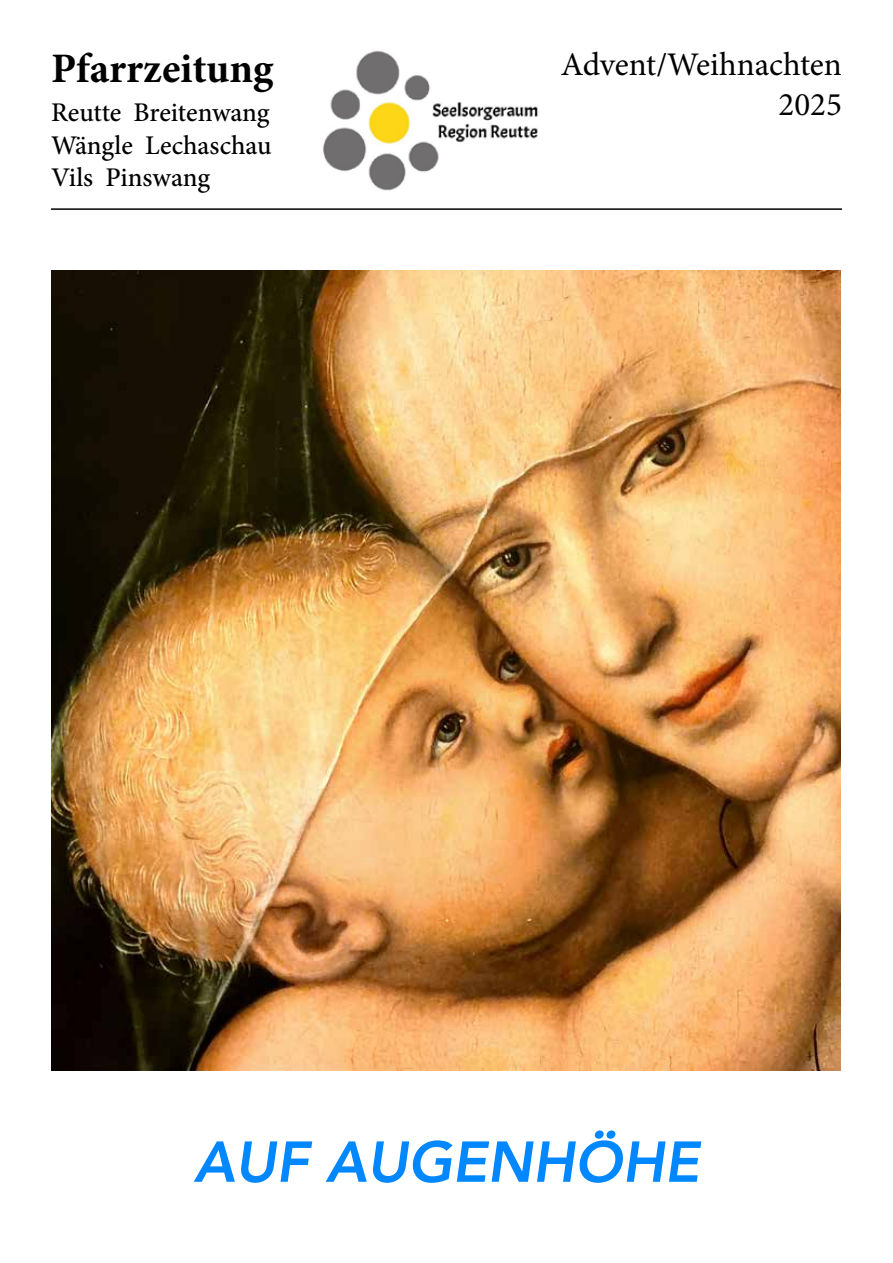
<style>
.page{position:relative;width:893px;height:1263px;background:#fff}
.page>*{position:absolute;margin:0;border:0;box-sizing:border-box;transform-origin:0 0}
.t1{font:italic 800 57px "Avenir";color:#0187ff}
.t2{font:700 42px "Minion Pro";letter-spacing:-.005em;color:#000}
.t3{font:33px/39.6px "Minion Pro";color:#000;text-align:right}
.t4{font:500 27px/32.4px "Minion Pro";letter-spacing:-.005em;color:#000;text-align:justify}
</style>
<div class="page">
<hr style="left:51px;top:208px;width:791px;height:2px;background:#000">
<img style="left:323px;top:51px;width:215px;height:140px">
<img style="left:51px;top:270px;width:790px;height:801px">
<h2 class="t2" style="left:51px;top:39px;width:224px">Pfarrzeitung</h2>
<p class="t4" style="left:51px;top:97px;width:222px">Reutte Breitenwang Wängle Lechaschau Vils Pinswang</p>
<p class="t3" style="left:561px;top:45px;width:283px">Advent/Weihnachten<br>2025</p>
<h1 class="t1" style="left:194px;top:1128px;width:507px">AUF AUGENHÖHE</h1>
</div>
